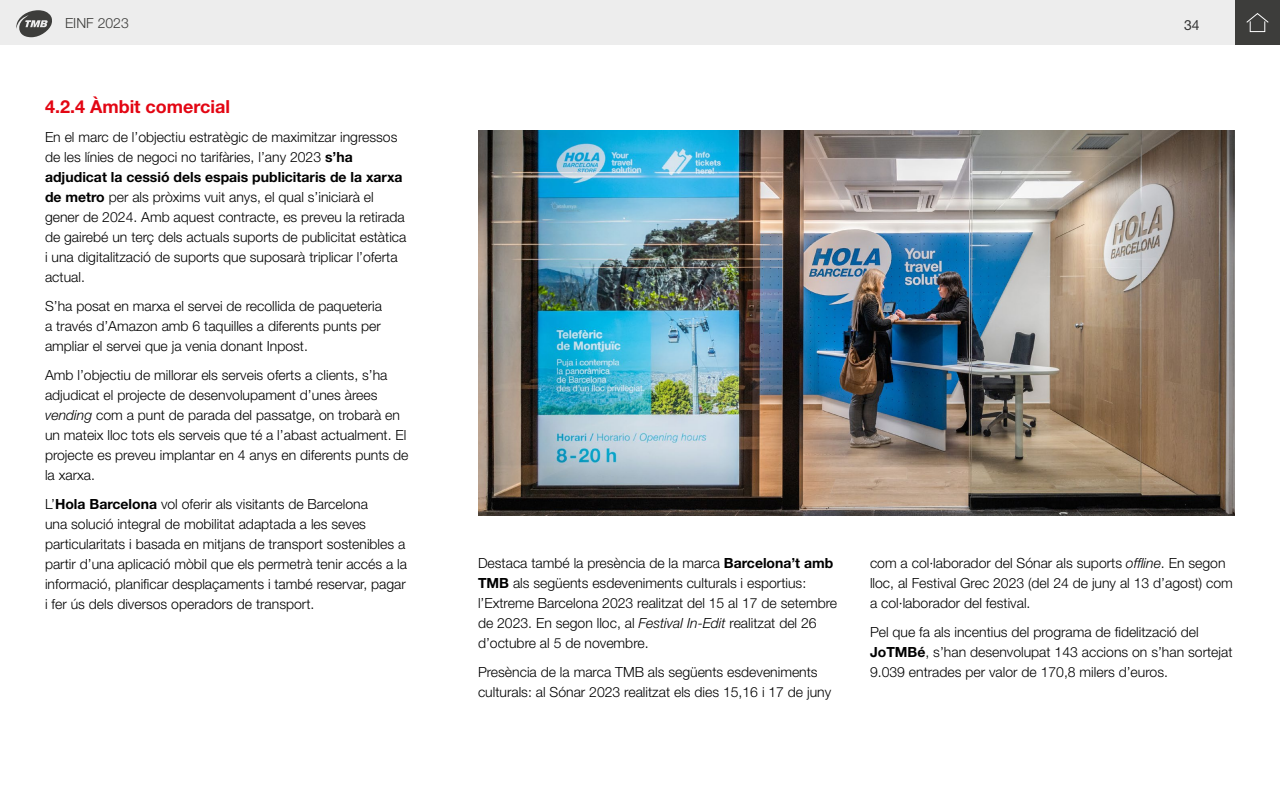
<style>
.page{position:relative;width:1280px;height:800px;background:#fff}
.page>*{position:absolute;margin:0;border:0;box-sizing:border-box;transform-origin:0 0}
.t1{font:700 18px "Helvetica Neue LT Std";color:#e30613}
.t2{font:300 14px/20px "Helvetica Neue LT Std";color:#000}
.t3{font:300 14px "Helvetica Neue LT Std";color:#3d3d3b}
.t4{font:14px "Helvetica Neue LT Std";color:#333}
.s1{font-weight:700}
.s2{font-style:italic}
</style>
<div class="page">
<div style="left:0;top:0;width:1280px;height:45px;background:#ededed"></div>
<svg style="left:16px;top:10px;width:36px;height:27px"></svg>
<div style="left:1235px;top:0;width:45px;height:45px;background:#3d3d3b"></div>
<div style="left:1250px;top:21px;width:15px;height:11px;border:1px solid #fff"></div>
<svg style="left:1246px;top:13px;width:23px;height:11px"></svg>
<img style="left:478px;top:130px;width:757px;height:386px">
<p class="t3" style="left:65px;top:15px;width:65px">EINF 2023</p>
<p class="t4" style="left:1184px;top:16px;width:17px">34</p>
<p class="t1" style="left:45px;top:95px;width:187px">4.2.4 Àmbit comercial</p>
<p class="t2" style="left:45px;top:127px;width:363px">En el marc de l’objectiu estratègic de maximitzar ingressos de les línies de negoci no tarifàries, l’any 2023 <span class="s1">s’ha adjudicat la cessió dels espais publicitaris de la xarxa de metro</span> per als pròxims vuit anys, el qual s’iniciarà el gener de 2024. Amb aquest contracte, es preveu la retirada de gairebé un terç dels actuals suports de publicitat estàtica i una digitalització de suports que suposarà triplicar l’oferta actual.</p>
<p class="t2" style="left:45px;top:296px;width:339px;text-align:justify">S’ha posat en marxa el servei de recollida de paqueteria a través d’Amazon amb 6 taquilles a diferents punts per ampliar el servei que ja venia donant Inpost.</p>
<p class="t2" style="left:45px;top:365px;width:365px">Amb l’objectiu de millorar els serveis oferts a clients, s’ha adjudicat el projecte de desenvolupament d’unes àrees <span class="s2">vending</span> com a punt de parada del passatge, on trobarà en un mateix lloc tots els serveis que té a l’abast actualment. El projecte es preveu implantar en 4 anys en diferents punts de la xarxa.</p>
<p class="t2" style="left:45px;top:494px;width:364px">L’<span class="s1">Hola Barcelona</span> vol oferir als visitants de Barcelona<br>una solució integral de mobilitat adaptada a les seves particularitats i basada en mitjans de transport sostenibles a partir d’una aplicació mòbil que els permetrà tenir accés a la informació, planificar desplaçaments i també reservar, pagar i fer ús dels diversos operadors de transport.</p>
<p class="t2" style="left:478px;top:553px;width:361px">Destaca també la presència de la marca <span class="s1">Barcelona’t amb TMB</span> als següents esdeveniments culturals i esportius: l’Extreme Barcelona 2023 realitzat del 15 al 17 de setembre de 2023. En segon lloc, al <span class="s2">Festival In-Edit</span> realitzat del 26 d’octubre al 5 de novembre.</p>
<p class="t2" style="left:478px;top:662px;width:355px">Presència de la marca TMB als següents esdeveniments culturals: al Sónar 2023 realitzat els dies 15,16 i 17 de juny</p>
<p class="t2" style="left:870px;top:553px;width:364px">com a col·laborador del Sónar als suports <span class="s2">offline</span>. En segon lloc, al Festival Grec 2023 (del 24 de juny al 13 d’agost) com a col·laborador del festival.</p>
<p class="t2" style="left:870px;top:622px;width:364px">Pel que fa als incentius del programa de fidelització del<br><span class="s1">JoTMBé</span>, s’han desenvolupat 143 accions on s’han sortejat<br>9.039 entrades per valor de 170,8 milers d’euros.</p>
</div>
